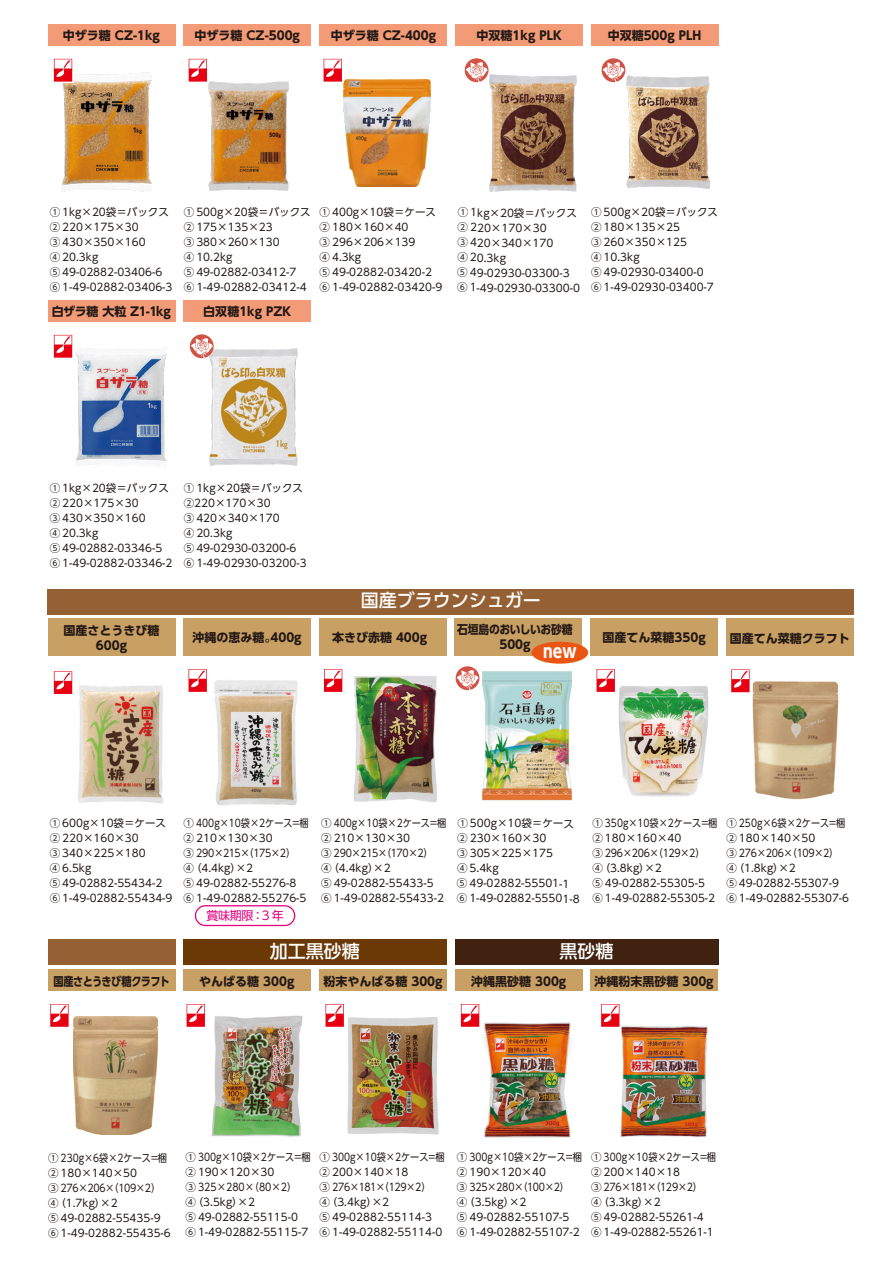
<style>
.page{position:relative;width:893px;height:1263px;background:#fff}
.page>*{position:absolute;margin:0;border:0;box-sizing:border-box;transform-origin:0 0}
.t1{font:500 18px "UD Shin Go Pro";color:#fff}
.t2{font:700 18px "UD Shin Go Pro";color:#fff;scale:.86 1}
.t3{font:700 12px/15px "UD Shin Go Pro";color:#221815;text-align:center}
.t4{font:700 12px/15px "UD Shin Go Pro";letter-spacing:-.02em;color:#221815;text-align:center;scale:.9 1}
.t5{font:700 12px "UD Shin Go Pro";letter-spacing:-.06em;color:#221815;scale:.85 1}
.t6{font:700 12px "UD Shin Go Pro";letter-spacing:-.035em;color:#221815}
.t7{font:12px "UD Shin Go Pro";color:#e4007f}
.t8{font:10.5px/15px "UD Shin Go Pro";color:#221815}
</style>
<div class="page">
<img style="left:343px;top:80px;width:87px;height:106px">
<img style="left:209px;top:82px;width:79px;height:108px">
<img style="left:62px;top:73px;width:89px;height:119px">
<img style="left:75px;top:348px;width:91px;height:119px">
<img style="left:482px;top:671px;width:90px;height:130px">
<div style="left:48px;top:589px;width:806px;height:25px;background:#956134"></div>
<div style="left:183px;top:939px;width:264px;height:25px;background:#6a3906"></div>
<div style="left:48px;top:939px;width:127px;height:25px;background:#956134"></div>
<div style="left:455px;top:939px;width:263px;height:25px;background:#41210f"></div>
<div style="left:48px;top:969px;width:127px;height:21px;background:#c9a063"></div>
<svg style="left:186px;top:1004px;width:1px;height:23px"></svg>
<div style="left:183px;top:24px;width:128px;height:21px;background:#f29b76"></div>
<div style="left:48px;top:24px;width:127px;height:21px;background:#f29b76"></div>
<div style="left:320px;top:24px;width:127px;height:21px;background:#f29b76"></div>
<div style="left:591px;top:24px;width:127px;height:21px;background:#f29b76"></div>
<div style="left:455px;top:24px;width:128px;height:21px;background:#f29b76"></div>
<svg style="left:53px;top:58px;width:21px;height:25px"></svg>
<div style="left:187px;top:57px;width:22px;height:26px;background:linear-gradient(to bottom,#fefbfb,#fefbfb)"></div>
<div style="left:322px;top:57px;width:22px;height:26px;background:linear-gradient(to bottom,#fff,#fff)"></div>
<svg style="left:463px;top:57px;width:27px;height:26px"></svg>
<svg style="left:600px;top:57px;width:27px;height:26px"></svg>
<div style="left:48px;top:300px;width:127px;height:21px;background:#f29b76"></div>
<div style="left:183px;top:300px;width:128px;height:21px;background:#f29b76"></div>
<div style="left:52px;top:333px;width:22px;height:26px;background:linear-gradient(to bottom,#f9c2c6,#facbce)"></div>
<div style="left:183px;top:969px;width:128px;height:21px;background:#c9a063"></div>
<div style="left:319px;top:969px;width:128px;height:21px;background:#c9a063"></div>
<svg style="left:325px;top:1004px;width:1px;height:23px"></svg>
<svg style="left:619px;top:1004px;width:1px;height:20px"></svg>
<div style="left:455px;top:969px;width:128px;height:21px;background:#c9a063"></div>
<img style="left:484px;top:1022px;width:87px;height:116px">
<div style="left:590px;top:969px;width:128px;height:21px;background:#c9a063"></div>
<img style="left:619px;top:1024px;width:89px;height:113px">
<div style="left:459px;top:1002px;width:22px;height:26px;background:linear-gradient(to bottom,#f8b7bc,#f8bec2)"></div>
<img style="left:211px;top:1015px;width:92px;height:122px">
<img style="left:347px;top:1017px;width:92px;height:117px">
<img style="left:490px;top:74px;width:87px;height:117px">
<img style="left:627px;top:76px;width:82px;height:113px">
<img style="left:210px;top:349px;width:87px;height:117px">
<img style="left:74px;top:1016px;width:84px;height:118px">
<svg style="left:54px;top:59px;width:18px;height:23px"></svg>
<svg style="left:189px;top:59px;width:18px;height:23px"></svg>
<svg style="left:324px;top:59px;width:18px;height:23px"></svg>
<svg style="left:465px;top:58px;width:23px;height:24px"></svg>
<svg style="left:602px;top:58px;width:23px;height:24px"></svg>
<svg style="left:54px;top:335px;width:18px;height:23px"></svg>
<svg style="left:190px;top:334px;width:24px;height:24px"></svg>
<div style="left:48px;top:619px;width:127px;height:37px;background:#c9a063"></div>
<img style="left:78px;top:685px;width:85px;height:118px">
<svg style="left:53px;top:676px;width:20px;height:18px"></svg>
<svg style="left:54px;top:671px;width:18px;height:23px"></svg>
<div style="left:183px;top:619px;width:128px;height:37px;background:#c9a063"></div>
<img style="left:214px;top:680px;width:84px;height:126px">
<svg style="left:188px;top:669px;width:1px;height:23px"></svg>
<div style="left:195px;top:905px;width:100px;height:21px;border:1px solid #e4007f;border-radius:10px"></div>
<svg style="left:189px;top:669px;width:18px;height:23px"></svg>
<div style="left:590px;top:619px;width:128px;height:37px;background:#c9a063"></div>
<img style="left:618px;top:686px;width:91px;height:111px">
<svg style="left:596px;top:669px;width:1px;height:23px"></svg>
<svg style="left:597px;top:669px;width:18px;height:23px"></svg>
<div style="left:726px;top:619px;width:128px;height:37px;background:#c9a063"></div>
<svg style="left:731px;top:692px;width:19px;height:1px"></svg>
<img style="left:752px;top:681px;width:86px;height:119px">
<svg style="left:731px;top:669px;width:19px;height:23px"></svg>
<svg style="left:187px;top:1004px;width:18px;height:23px"></svg>
<div style="left:319px;top:619px;width:128px;height:37px;background:#c9a063"></div>
<img style="left:354px;top:676px;width:83px;height:126px">
<svg style="left:324px;top:669px;width:18px;height:23px"></svg>
<div style="left:455px;top:619px;width:127px;height:37px;background:#c9a063"></div>
<svg style="left:454px;top:665px;width:26px;height:26px"></svg>
<svg style="left:456px;top:666px;width:23px;height:24px"></svg>
<svg style="left:50px;top:1004px;width:19px;height:23px"></svg>
<svg style="left:326px;top:1004px;width:18px;height:23px"></svg>
<svg style="left:601px;top:1004px;width:18px;height:23px"></svg>
<svg style="left:461px;top:1004px;width:18px;height:23px"></svg>
<div style="left:531px;top:642px;width:57px;height:22px;background:#ea5514;border-radius:50%"></div>
<p class="t3" style="left:63px;top:28px;width:99px">中ザラ糖 CZ-1kg</p>
<p class="t3" style="left:194px;top:28px;width:107px">中ザラ糖 CZ-500g</p>
<p class="t3" style="left:331px;top:28px;width:107px">中ザラ糖 CZ-400g</p>
<p class="t3" style="left:477px;top:28px;width:87px">中双糖1kg PLK</p>
<p class="t3" style="left:608px;top:28px;width:95px">中双糖500g PLH</p>
<p class="t8" style="left:184px;top:205px;width:128px">① 500g×20袋＝バックス<br>② 175×135×23<br>③ 380×260×130<br>④ 10.2kg<br>⑤ 49-02882-03412-7<br>⑥ 1-49-02882-03412-4</p>
<p class="t8" style="left:50px;top:205px;width:124px">① 1kg×20袋＝バックス<br>② 220×175×30<br>③ 430×350×160<br>④ 20.3kg<br>⑤ 49-02882-03406-6<br>⑥ 1-49-02882-03406-3</p>
<p class="t8" style="left:320px;top:205px;width:124px">① 400g×10袋＝ケース<br>② 180×160×40<br>③ 296×206×139<br>④ 4.3kg<br>⑤ 49-02882-03420-2<br>⑥ 1-49-02882-03420-9</p>
<p class="t6" style="left:52px;top:302px;width:121px">白ザラ糖 大粒 Z1-1kg</p>
<p class="t3" style="left:203px;top:304px;width:89px">白双糖1kg PZK</p>
<p class="t8" style="left:457px;top:205px;width:124px">① 1kg×20袋＝バックス<br>② 220×170×30<br>③ 420×340×170<br>④ 20.3kg<br>⑤ 49-02930-03300-3<br>⑥ 1-49-02930-03300-0</p>
<p class="t8" style="left:591px;top:205px;width:128px">① 500g×20袋＝バックス<br>② 180×135×25<br>③ 260×350×125<br>④ 10.3kg<br>⑤ 49-02930-03400-0<br>⑥ 1-49-02930-03400-7</p>
<p class="t8" style="left:50px;top:481px;width:124px">① 1kg×20袋＝バックス<br>② 220×175×30<br>③ 430×350×160<br>④ 20.3kg<br>⑤ 49-02882-03346-5<br>⑥ 1-49-02882-03346-2</p>
<p class="t8" style="left:184px;top:481px;width:124px">① 1kg×20袋＝バックス<br>②220×170×30<br>③ 420×340×170<br>④ 20.3kg<br>⑤ 49-02930-03200-6<br>⑥ 1-49-02930-03200-3</p>
<p class="t3" style="left:64px;top:622px;width:97px">国産さとうきび糖<br>600g</p>
<p class="t3" style="left:193px;top:629px;width:111px">沖縄の恵み糖。400g</p>
<h1 class="t1" style="left:361px;top:585px;width:181px">国産ブラウンシュガー</h1>
<p class="t3" style="left:332px;top:629px;width:97px">本きび赤糖 400g</p>
<p class="t4" style="left:457px;top:622px;width:130px">石垣島のおいしいお砂糖<br>500g</p>
<h1 class="t2" style="left:543px;top:636px;width:40px">new</h1>
<p class="t3" style="left:603px;top:629px;width:105px">国産てん菜糖350g</p>
<p class="t3" style="left:730px;top:631px;width:121px">国産てん菜糖クラフト</p>
<p class="t8" style="left:50px;top:815px;width:124px">① 600g×10袋＝ケース<br>② 220×160×30<br>③ 340×225×180<br>④ 6.5kg<br>⑤ 49-02882-55434-2<br>⑥ 1-49-02882-55434-9</p>
<p class="t5" style="left:53px;top:971px;width:138px">国産さとうきび糖クラフト</p>
<p class="t8" style="left:184px;top:815px;width:127px">① 400g×10袋×2ケース=梱<br>② 210×130×30<br>③ 290×215×（175×2）<br>④ （4.4kg）×2<br>⑤ 49-02882-55276-8<br>⑥ 1-49-02882-55276-5</p>
<p class="t7" style="left:206px;top:906px;width:79px">賞味期限：3 年</p>
<p class="t8" style="left:321px;top:815px;width:127px">① 400g×10袋×2ケース=梱<br>② 210×130×30<br>③ 290×215×（170×2）<br>④ （4.4kg）×2<br>⑤ 49-02882-55433-5<br>⑥ 1-49-02882-55433-2</p>
<h1 class="t1" style="left:270px;top:937px;width:91px">加工黒砂糖</h1>
<p class="t3" style="left:199px;top:973px;width:97px">やんばる糖 300g</p>
<p class="t3" style="left:323px;top:973px;width:121px">粉末やんばる糖 300g</p>
<p class="t8" style="left:457px;top:815px;width:124px">① 500g×10袋＝ケース<br>② 230×160×30<br>③ 305×225×175<br>④ 5.4kg<br>⑤ 49-02882-55501-1<br>⑥ 1-49-02882-55501-8</p>
<p class="t8" style="left:592px;top:815px;width:127px">① 350g×10袋×2ケース=梱<br>② 180×160×40<br>③ 296×206×（129×2）<br>④ （3.8kg）×2<br>⑤ 49-02882-55305-5<br>⑥ 1-49-02882-55305-2</p>
<p class="t8" style="left:726px;top:815px;width:124px">① 250g×6袋×2ケース=梱<br>② 180×140×50<br>③ 276×206×（109×2）<br>④ （1.8kg）×2<br>⑤ 49-02882-55307-9<br>⑥ 1-49-02882-55307-6</p>
<h1 class="t1" style="left:560px;top:937px;width:55px">黒砂糖</h1>
<p class="t3" style="left:471px;top:973px;width:97px">沖縄黒砂糖 300g</p>
<p class="t3" style="left:594px;top:973px;width:121px">沖縄粉末黒砂糖 300g</p>
<p class="t8" style="left:48px;top:1150px;width:124px">① 230g×6袋×2ケース=梱<br>② 180×140×50<br>③ 276×206×（109×2）<br>④ （1.7kg）×2<br>⑤ 49-02882-55435-9<br>⑥ 1-49-02882-55435-6</p>
<p class="t8" style="left:185px;top:1149px;width:127px">① 300g×10袋×2ケース=梱<br>② 190×120×30<br>③ 325×280×（80×2）<br>④ （3.5kg）×2<br>⑤ 49-02882-55115-0<br>⑥ 1-49-02882-55115-7</p>
<p class="t8" style="left:320px;top:1149px;width:127px">① 300g×10袋×2ケース=梱<br>② 200×140×18<br>③ 276×181×（129×2）<br>④ （3.4kg）×2<br>⑤ 49-02882-55114-3<br>⑥ 1-49-02882-55114-0</p>
<p class="t8" style="left:457px;top:1149px;width:127px">① 300g×10袋×2ケース=梱<br>② 190×120×40<br>③ 325×280×（100×2）<br>④ （3.5kg）×2<br>⑤ 49-02882-55107-5<br>⑥ 1-49-02882-55107-2</p>
<p class="t8" style="left:591px;top:1149px;width:127px">① 300g×10袋×2ケース=梱<br>② 200×140×18<br>③ 276×181×（129×2）<br>④ （3.3kg）×2<br>⑤ 49-02882-55261-4<br>⑥ 1-49-02882-55261-1</p>
</div>
